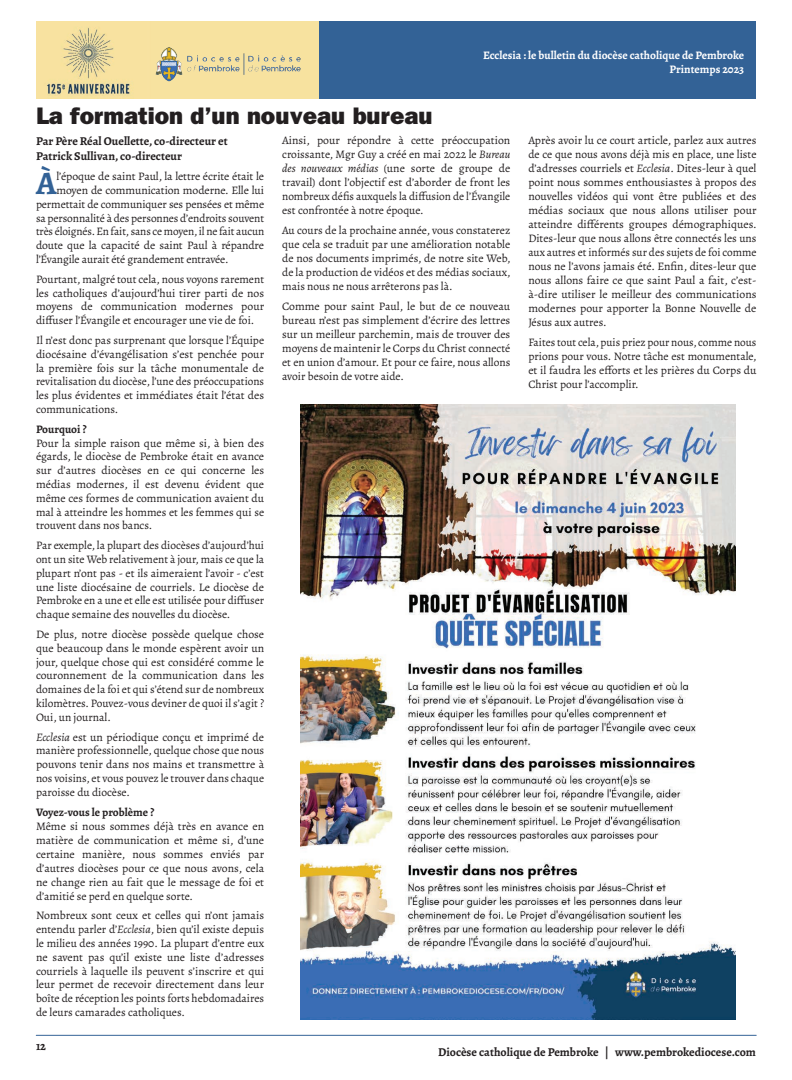
<style>
.page{position:relative;width:792px;height:1080px;background:#fff}
.page>*{position:absolute;margin:0;border:0;box-sizing:border-box;transform-origin:0 0}
.t1{font:700 32.8px "Alegreya";color:#336296}
.t2{font:24px "ITC Franklin Gothic Std Hvy";color:#231f20}
.t3{font:700 12px/15px "Alegreya";color:#231f20}
.t4{font:11.5px/13.8px "Alegreya";color:#231f20;text-align:justify}
.t5{font:700 11.5px/14px "Alegreya";color:#fff;text-align:right}
.t6{font:700 11.5px "Alegreya";color:#231f20}
.s1{font-style:italic}
</style>
<div class="page">
<div style="left:319px;top:21px;width:437px;height:78px;background:#336296"></div>
<hr style="left:36px;top:1035px;width:720px;height:1px;background:#336296">
<div style="left:36px;top:21px;width:283px;height:78px;background:#f7e29f"></div>
<img style="left:47px;top:28px;width:83px;height:67px">
<img style="left:155px;top:47px;width:146px;height:35px">
<img style="left:301px;top:405px;width:435px;height:615px">
<p class="t5" style="left:483px;top:48px;width:263px">Ecclesia : le bulletin du diocèse catholique de Pembroke<br>Printemps 2023</p>
<h2 class="t2" style="left:36px;top:102px;width:398px">La formation d’un nouveau bureau</h2>
<p class="t3" style="left:36px;top:134px;width:193px">Par Père Réal Ouellette, co-directeur et<br>Patrick Sullivan, co-directeur</p>
<h1 class="t1" style="left:36px;top:161px;width:22px">À</h1>
<p class="t4" style="left:56px;top:170px;width:209px">l’époque de saint Paul, la lettre écrite était le</p>
<p class="t4" style="left:282px;top:134px;width:230px">Ainsi, pour répondre à cette préoccupation croissante, Mgr Guy a créé en mai 2022 le <span class="s1">Bureau des nouveaux médias</span> (une sorte de groupe de travail) dont l’objectif est d’aborder de front les nombreux défis auxquels la diffusion de l’Évangile est confrontée à notre époque.</p>
<p class="t4" style="left:282px;top:224px;width:230px">Au cours de la prochaine année, vous constaterez que cela se traduit par une amélioration notable de nos documents imprimés, de notre site Web, de la production de vidéos et des médias sociaux, mais nous ne nous arrêterons pas là.</p>
<p class="t4" style="left:282px;top:300px;width:230px">Comme pour saint Paul, le but de ce nouveau bureau n’est pas simplement d’écrire des lettres sur un meilleur parchemin, mais de trouver des moyens de maintenir le Corps du Christ connecté et en union d’amour. Et pour ce faire, nous allons avoir besoin de votre aide.</p>
<p class="t4" style="left:56px;top:183px;width:209px">moyen de communication moderne. Elle lui</p>
<p class="t4" style="left:36px;top:197px;width:230px">permettait de communiquer ses pensées et même</p>
<p class="t4" style="left:36px;top:211px;width:230px">sa personnalité à des personnes d’endroits souvent</p>
<p class="t4" style="left:36px;top:225px;width:230px">très éloignés. En fait, sans ce moyen, il ne fait aucun</p>
<p class="t4" style="left:36px;top:239px;width:230px">doute que la capacité de saint Paul à répandre</p>
<p class="t4" style="left:36px;top:252px;width:194px">l’Évangile aurait été grandement entravée.</p>
<p class="t4" style="left:36px;top:272px;width:230px">Pourtant, malgré tout cela, nous voyons rarement les catholiques d’aujourd’hui tirer parti de nos moyens de communication modernes pour diffuser l’Évangile et encourager une vie de foi.</p>
<p class="t4" style="left:36px;top:333px;width:230px">Il n’est donc pas surprenant que lorsque l’Équipe diocésaine d’évangélisation s’est penchée pour la première fois sur la tâche monumentale de revitalisation du diocèse, l’une des préoccupations les plus évidentes et immédiates était l’état des communications.</p>
<p class="t6" style="left:36px;top:421px;width:52px">Pourquoi ?</p>
<p class="t4" style="left:36px;top:436px;width:230px">Pour la simple raison que même si, à bien des égards, le diocèse de Pembroke était en avance sur d’autres diocèses en ce qui concerne les médias modernes, il est devenu évident que même ces formes de communication avaient du mal à atteindre les hommes et les femmes qui se trouvent dans nos bancs.</p>
<p class="t4" style="left:36px;top:539px;width:230px">Par exemple, la plupart des diocèses d’aujourd’hui ont un site Web relativement à jour, mais ce que la plupart n’ont pas - et ils aimeraient l’avoir - c’est une liste diocésaine de courriels. Le diocèse de Pembroke en a une et elle est utilisée pour diffuser chaque semaine des nouvelles du diocèse.</p>
<p class="t4" style="left:36px;top:627px;width:230px">De plus, notre diocèse possède quelque chose que beaucoup dans le monde espèrent avoir un jour, quelque chose qui est considéré comme le couronnement de la communication dans les domaines de la foi et qui s’étend sur de nombreux kilomètres. Pouvez-vous deviner de quoi il s’agit ?<br>Oui, un journal.</p>
<p class="t4" style="left:36px;top:730px;width:230px"><span class="s1">Ecclesia</span> est un périodique conçu et imprimé de manière professionnelle, quelque chose que nous pouvons tenir dans nos mains et transmettre à nos voisins, et vous pouvez le trouver dans chaque paroisse du diocèse.</p>
<p class="t6" style="left:36px;top:804px;width:120px">Voyez-vous le problème ?</p>
<p class="t4" style="left:36px;top:819px;width:230px">Même si nous sommes déjà très en avance en matière de communication et même si, d’une certaine manière, nous sommes enviés par d’autres diocèses pour ce que nous avons, cela ne change rien au fait que le message de foi et d’amitié se perd en quelque sorte.</p>
<p class="t4" style="left:36px;top:909px;width:230px">Nombreux sont ceux et celles qui n’ont jamais entendu parler d’<span class="s1">Ecclesia</span>, bien qu’il existe depuis le milieu des années 1990. La plupart d’entre eux ne savent pas qu’il existe une liste d’adresses courriels à laquelle ils peuvent s’inscrire et qui leur permet de recevoir directement dans leur boîte de réception les points forts hebdomadaires de leurs camarades catholiques.</p>
<p class="t4" style="left:528px;top:134px;width:230px">Après avoir lu ce court article, parlez aux autres de ce que nous avons déjà mis en place, une liste d’adresses courriels et <span class="s1">Ecclesia</span>. Dites-leur à quel point nous sommes enthousiastes à propos des nouvelles vidéos qui vont être publiées et des médias sociaux que nous allons utiliser pour atteindre différents groupes démographiques.<br>Dites-leur que nous allons être connectés les uns aux autres et informés sur des sujets de foi comme nous ne l’avons jamais été. Enfin, dites-leur que nous allons faire ce que saint Paul a fait, c’est&shy;à-dire utiliser le meilleur des communications modernes pour apporter la Bonne Nouvelle de Jésus aux autres.</p>
<p class="t4" style="left:528px;top:336px;width:230px">Faites tout cela, puis priez pour nous, comme nous prions pour vous. Notre tâche est monumentale, et il faudra les efforts et les prières du Corps du Christ pour l’accomplir.</p>
<p class="t3" style="left:36px;top:1038px;width:12px">12</p>
<p class="t3" style="left:438px;top:1044px;width:319px">Diocèse catholique de Pembroke | www.pembrokediocese.com</p>
</div>
